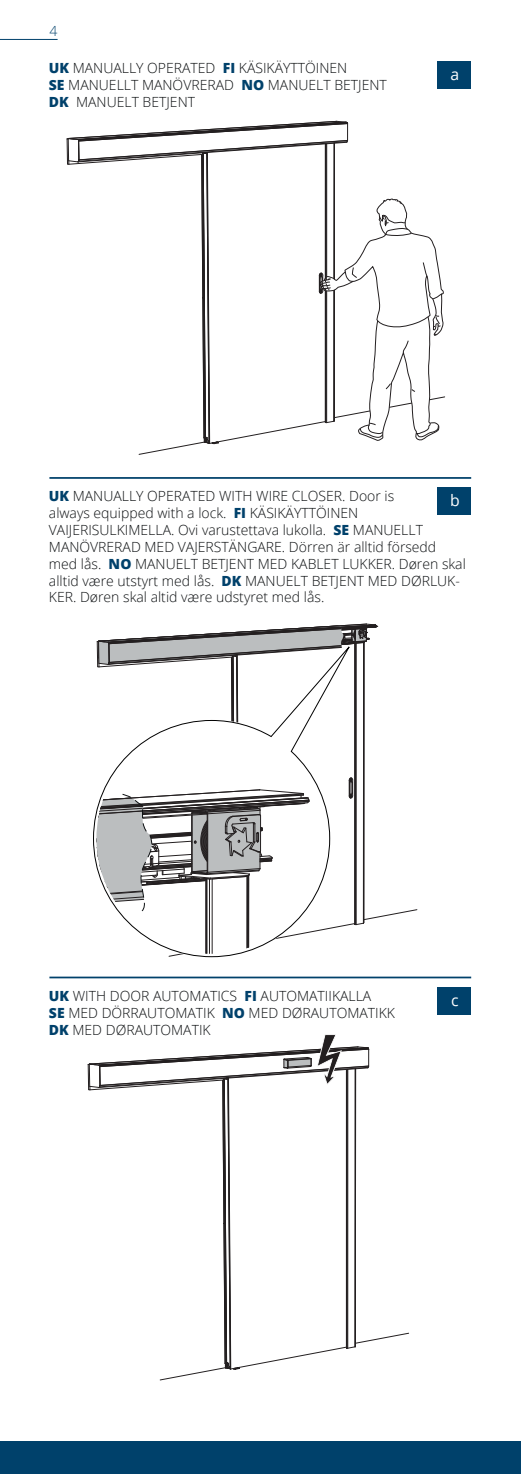
<style>
.page{position:relative;width:521px;height:1474px;background:#fff}
.page>*{position:absolute;margin:0;border:0;box-sizing:border-box;transform-origin:0 0}
.t1{font:15.75px "Open Sans";color:#fff}
.t2{font:300 14px/16.8px "Open Sans";color:#0c0f11}
.t3{font:300 14px "Open Sans";color:#00416b}
.s1{font-weight:800;color:#00416b}
</style>
<div class="page">
<hr style="left:0;top:39px;width:58px;height:1px;background:#00416b">
<div style="left:0;top:1441px;width:521px;height:32px;background:#00416b"></div>
<svg style="left:67px;top:121px;width:378px;height:334px"></svg>
<svg style="left:88px;top:1034px;width:321px;height:346px"></svg>
<hr style="left:49px;top:477px;width:422px;height:2px;background:#00416b">
<hr style="left:49px;top:976px;width:422px;height:2px;background:#00416b">
<svg style="left:96px;top:623px;width:321px;height:333px"></svg>
<div style="left:438px;top:61px;width:33px;height:27px;background:#00416b"></div>
<div style="left:438px;top:488px;width:33px;height:27px;background:#00416b"></div>
<div style="left:438px;top:987px;width:33px;height:27px;background:#00416b"></div>
<p class="t3" style="left:50px;top:21px;width:9px">4</p>
<p class="t2" style="left:49px;top:59px;width:339px"><span class="s1">UK</span> MANUALLY OPERATED <span class="s1">FI</span> KÄSIKÄYTTÖINEN<br><span class="s1">SE</span> MANUELLT MANÖVRERAD <span class="s1">NO</span> MANUELT BETJENT<br><span class="s1">DK</span> MANUELT BETJENT</p>
<p class="t1" style="left:450px;top:63px;width:10px">a</p>
<p class="t2" style="left:49px;top:487px;width:418px"><span class="s1">UK</span> MANUALLY OPERATED WITH WIRE CLOSER. Door is<br>always equipped with a lock. <span class="s1">FI</span> KÄSIKÄYTTÖINEN VAIJERISULKIMELLA. Ovi varustettava lukolla. <span class="s1">SE</span> MANUELLT MANÖVRERAD MED VAJERSTÄNGARE. Dörren är alltid försedd med lås. <span class="s1">NO</span> MANUELT BETJENT MED KABLET LUKKER. Døren skal alltid være utstyrt med lås. <span class="s1">DK</span> MANUELT BETJENT MED DØRLUK-KER. Døren skal altid være udstyret med lås.</p>
<p class="t1" style="left:450px;top:490px;width:11px">b</p>
<p class="t2" style="left:49px;top:987px;width:348px"><span class="s1">UK</span> WITH DOOR AUTOMATICS <span class="s1">FI</span> AUTOMATIIKALLA<br><span class="s1">SE</span> MED DÖRRAUTOMATIK <span class="s1">NO</span> MED DØRAUTOMATIKK<br><span class="s1">DK</span> MED DØRAUTOMATIK</p>
<p class="t1" style="left:451px;top:989px;width:9px">c</p>
</div>
